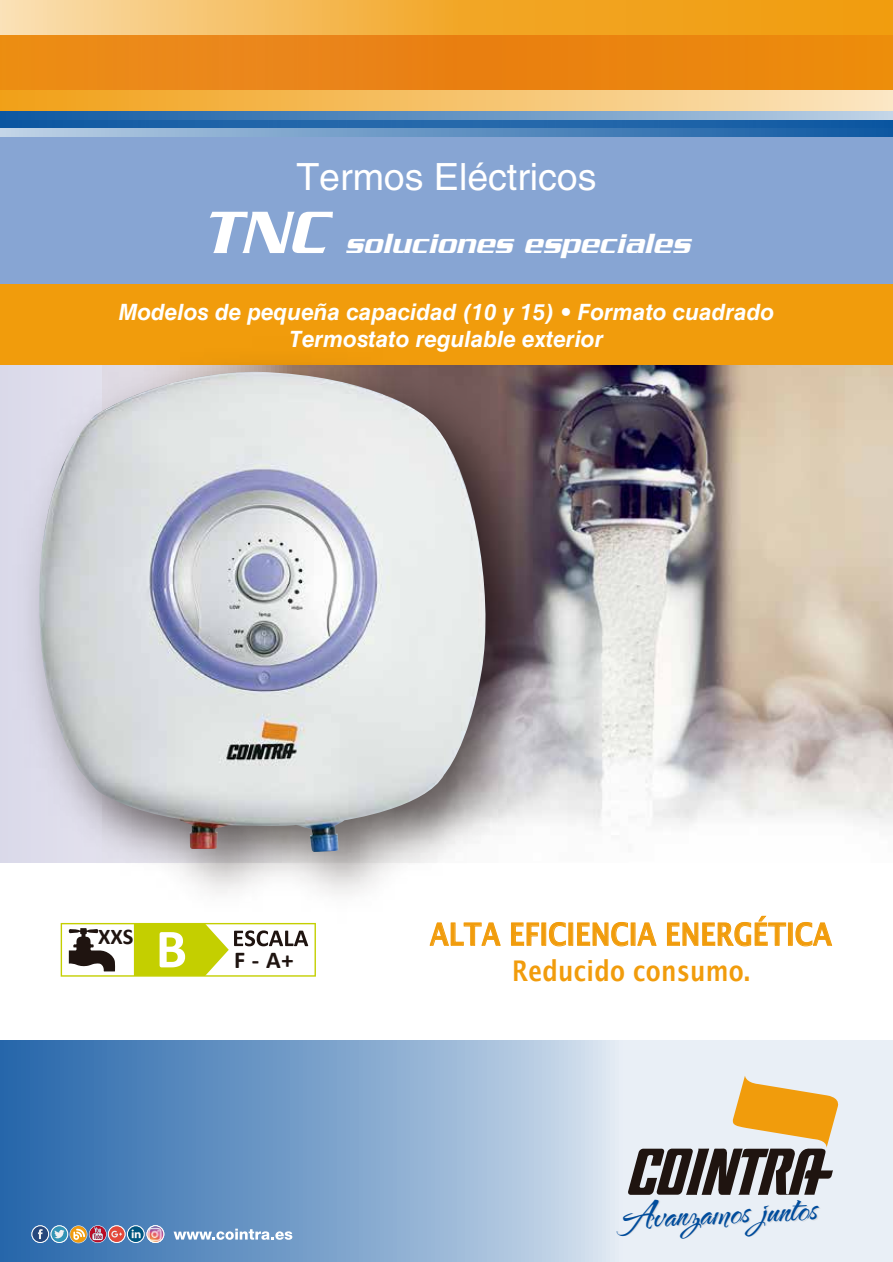
<style>
.page{position:relative;width:893px;height:1262px;background:#fff}
.page>*{position:absolute;margin:0;border:0;box-sizing:border-box;transform-origin:0 0}
.t1{font:700 55.8px "Calibri";color:#fff}
.t2{font:43.05px "The Nauti Gal ROB";color:#004c9c}
.t3{font:37.5px "Helvetica LT Std";color:#fff}
.t4{font:700 30.9px "Lucida Grande";letter-spacing:.01em;color:#f19c0c;scale:.82 1}
.t5{font:italic 500 30px "Serpentine LT";letter-spacing:.005em;color:#fff}
.t6{font:700 28.5px "Lucida Grande";letter-spacing:.01em;color:#f19c0c;scale:.82 1}
.t7{font:700 24.3px "Calibri";color:#1f1410}
.t8{font:italic 700 22.5px/27px "Helvetica LT Std";color:#fff;text-align:center}
.t9{font:700 22.5px "Calibri";color:#1f1410}
.s1{font-size:64.5px}
</style>
<div class="page">
<img style="left:697px;top:364px;width:195px;height:461px">
<svg style="left:0;top:1040px;width:892px;height:222px;background:#91b1d4"></svg>
<div style="left:0;top:199px;width:892px;height:165px;background:#f19c0c"></div>
<div style="left:0;top:114px;width:892px;height:170px;background:#87a5d3"></div>
<div style="left:0;top:35px;width:892px;height:76px;background:linear-gradient(to right,#f19f15,#fbe5bf)"></div>
<svg style="left:0;top:0;width:892px;height:90px;background:#ee9726"></svg>
<div style="left:0;top:111px;width:892px;height:16px;background:linear-gradient(to right,#0a55a0,#bdd1e5)"></div>
<svg style="left:0;top:120px;width:892px;height:17px;background:#427cb5"></svg>
<svg style="left:627px;top:1075px;width:213px;height:120px;background:#baac97"></svg>
<img style="left:0;top:364px;width:697px;height:593px">
<img style="left:34px;top:372px;width:461px;height:480px">
<svg style="left:173px;top:1228px;width:119px;height:11px"></svg>
<svg style="left:32px;top:1225px;width:132px;height:18px;background:#908fa1"></svg>
<div style="left:147px;top:1225px;width:17px;height:17px;border:1px solid #fff;border-radius:50%"></div>
<svg style="left:430px;top:922px;width:70px;height:23px"></svg>
<svg style="left:511px;top:922px;width:28px;height:23px"></svg>
<svg style="left:549px;top:922px;width:17px;height:24px"></svg>
<svg style="left:577px;top:922px;width:51px;height:24px"></svg>
<svg style="left:637px;top:922px;width:19px;height:23px"></svg>
<svg style="left:667px;top:916px;width:119px;height:30px"></svg>
<div style="left:788px;top:922px;width:4px;height:23px;border:1px solid #f19c0c"></div>
<svg style="left:795px;top:922px;width:37px;height:24px"></svg>
<svg style="left:61px;top:923px;width:255px;height:53px"></svg>
<h3 class="t3" style="left:296px;top:155px;width:302px">Termos Eléctricos</h3>
<h3 class="t5" style="left:201px;top:226px;width:490px"><span class="s1">TNC</span> soluciones especiales</h3>
<p class="t8" style="left:119px;top:298px;width:657px">Modelos de pequeña capacidad (10 y 15) • Formato cuadrado<br>Termostato regulable exterior</p>
<p class="t9" style="left:98px;top:920px;width:37px">XXS</p>
<h1 class="t1" style="left:156px;top:909px;width:33px">B</h1>
<p class="t7" style="left:234px;top:943px;width:61px">F - A+</p>
<h3 class="t4" style="left:430px;top:916px;width:491px">ALTA EFICIENCIA ENERGÉTICA</h3>
<p class="t6" style="left:512px;top:954px;width:291px">Reducido consumo.</p>
<h2 class="t2" style="left:621px;top:1194px;width:196px;rotate:-3deg">Avanzamos juntos</h2>
</div>
